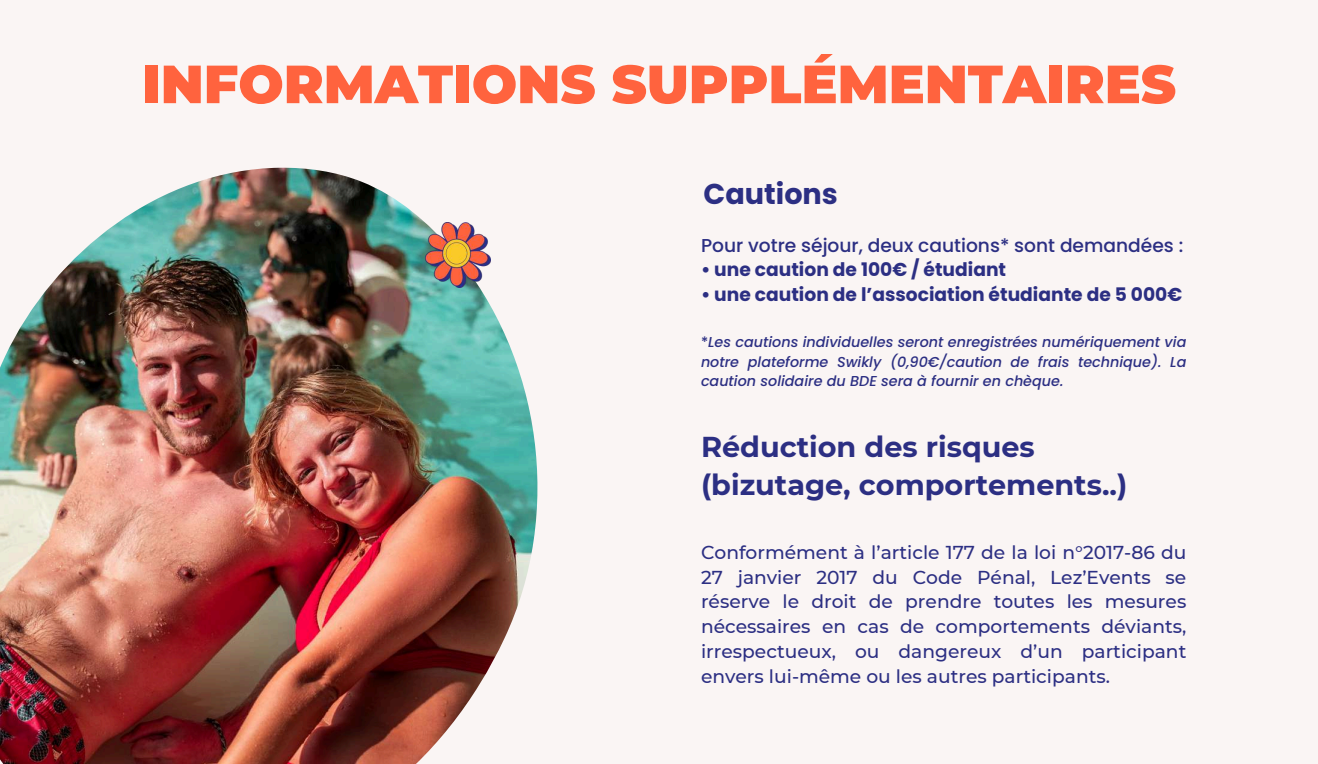
<style>
.page{position:relative;width:1318px;height:764px;background:#fff}
.page>*{position:absolute;margin:0;border:0;box-sizing:border-box;transform-origin:0 0}
.t1{font:900 53.62px "Montserrat";color:#ff633e}
.t2{font:700 28.62px/38.5px "Montserrat";color:#2c2f83}
.t3{font:700 28.62px "Poppins";color:#2c2f83}
.t4{font:500 18.62px/24.8px "Montserrat";color:#2c2f83;text-align:justify}
.t5{font:700 18.62px "Poppins";color:#2c2f83}
.t6{font:500 18.62px "Poppins";color:#2c2f83}
.t7{font:italic 500 14.38px/19.4px "Poppins";color:#2c2f83;text-align:justify}
.s1{font-style:normal}
</style>
<div class="page">
<div style="left:0;top:0;width:1317px;height:763px;background:#faf5f4"></div>
<img style="left:0;top:168px;width:537px;height:595px">
<img style="left:425px;top:223px;width:65px;height:64px">
<h1 class="t1" style="left:142px;top:51px;width:1035px">INFORMATIONS SUPPLÉMENTAIRES</h1>
<h2 class="t3" style="left:703px;top:174px;width:136px">Cautions</h2>
<p class="t6" style="left:701px;top:232px;width:484px">Pour votre séjour, deux cautions* sont demandées :</p>
<p class="t5" style="left:701px;top:257px;width:306px">• une caution de 100€ / étudiant</p>
<p class="t5" style="left:701px;top:281px;width:482px">• une caution de l’association étudiante de 5 000€</p>
<p class="t7" style="left:701px;top:332px;width:487px"><span class="s1">*</span>Les cautions individuelles seront enregistrées numériquement via notre plateforme Swikly (0,90€/caution de frais technique). La caution solidaire du BDE sera à fournir en chèque.</p>
<h2 class="t2" style="left:701px;top:427px;width:428px">Réduction des risques (bizutage, comportements..)</h2>
<p class="t4" style="left:701px;top:539px;width:487px">Conformément à l’article 177 de la loi n°2017-86 du 27 janvier 2017 du Code Pénal, Lez’Events se réserve le droit de prendre toutes les mesures nécessaires en cas de comportements déviants, irrespectueux, ou dangereux d’un participant envers lui-même ou les autres participants.</p>
</div>
